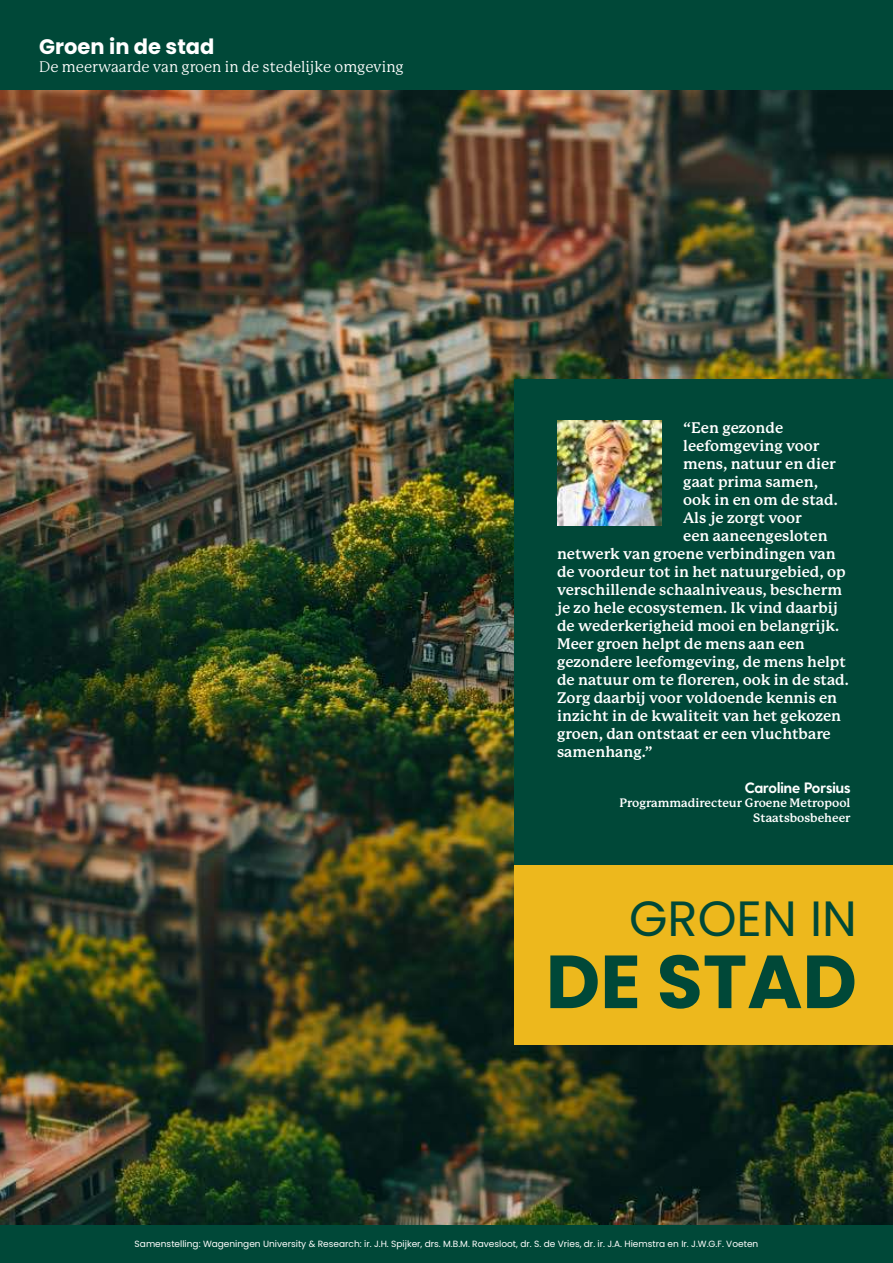
<style>
.page{position:relative;width:893px;height:1263px;background:#fff}
.page>*{position:absolute;margin:0;border:0;box-sizing:border-box;transform-origin:0 0}
.t1{font:700 75px "Poppins";color:#004838}
.t2{font:49.5px "Poppins";color:#004838}
.t3{font:700 21px "Poppins";color:#fff}
.t4{font:700 15px "P22 Mackinac Pro";color:#fff}
.t5{font:15px "P22 Mackinac Pro";color:#fff}
.t6{font:700 15px "Greycliff CF";color:#fff}
.t7{font:700 12px/14.4px "P22 Mackinac Pro";color:#fff;text-align:right}
.t8{font:9px "Poppins";color:#fff}
</style>
<div class="page">
<div style="left:0;top:0;width:893px;height:90px;background:#004838"></div>
<div style="left:0;top:1224px;width:893px;height:39px;background:#004838"></div>
<img style="left:0;top:90px;width:893px;height:1134px">
<div style="left:514px;top:864px;width:379px;height:180px;background:#edb81d"></div>
<div style="left:514px;top:379px;width:379px;height:485px;background:#004838"></div>
<img style="left:557px;top:420px;width:105px;height:105px">
<h3 class="t3" style="left:39px;top:37px;width:177px">Groen in de stad</h3>
<p class="t5" style="left:39px;top:58px;width:366px">De meerwaarde van groen in de stedelijke omgeving</p>
<p class="t4" style="left:683px;top:421px;width:101px">“Een gezonde</p>
<p class="t4" style="left:683px;top:439px;width:138px">leefomgeving voor</p>
<p class="t4" style="left:683px;top:457px;width:154px">mens, natuur en dier</p>
<p class="t4" style="left:683px;top:475px;width:136px">gaat prima samen,</p>
<p class="t4" style="left:683px;top:493px;width:156px">ook in en om de stad.</p>
<p class="t4" style="left:683px;top:511px;width:120px">Als je zorgt voor</p>
<p class="t4" style="left:683px;top:529px;width:146px">een aaneengesloten</p>
<p class="t4" style="left:557px;top:547px;width:280px">netwerk van groene verbindingen van</p>
<p class="t4" style="left:557px;top:565px;width:290px">de voordeur tot in het natuurgebied, op</p>
<p class="t4" style="left:557px;top:583px;width:286px">verschillende schaalniveaus, bescherm</p>
<p class="t4" style="left:557px;top:601px;width:282px">je zo hele ecosystemen. Ik vind daarbij</p>
<p class="t4" style="left:557px;top:619px;width:284px">de wederkerigheid mooi en belangrijk.</p>
<p class="t4" style="left:557px;top:637px;width:249px">Meer groen helpt de mens aan een</p>
<p class="t4" style="left:557px;top:655px;width:290px">gezondere leefomgeving, de mens helpt</p>
<p class="t4" style="left:557px;top:673px;width:293px">de natuur om te floreren, ook in de stad.</p>
<p class="t4" style="left:557px;top:691px;width:282px">Zorg daarbij voor voldoende kennis en</p>
<p class="t4" style="left:557px;top:709px;width:286px">inzicht in de kwaliteit van het gekozen</p>
<p class="t4" style="left:557px;top:727px;width:275px">groen, dan ontstaat er een vluchtbare</p>
<p class="t4" style="left:557px;top:745px;width:97px">samenhang.”</p>
<p class="t6" style="left:745px;top:781px;width:107px">Caroline Porsius</p>
<p class="t7" style="left:620px;top:797px;width:232px">Programmadirecteur Groene Metropool<br>Staatsbosbeheer</p>
<h2 class="t2" style="left:629px;top:898px;width:229px">GROEN IN</h2>
<h1 class="t1" style="left:546px;top:948px;width:313px">DE STAD</h1>
<p class="t8" style="left:135px;top:1240px;width:625px">Samenstelling: Wageningen University &amp; Research: ir. J.H. Spijker, drs. M.B.M. Ravesloot, dr. S. de Vries, dr. ir. J.A. Hiemstra en Ir. J.W.G.F. Voeten</p>
</div>
